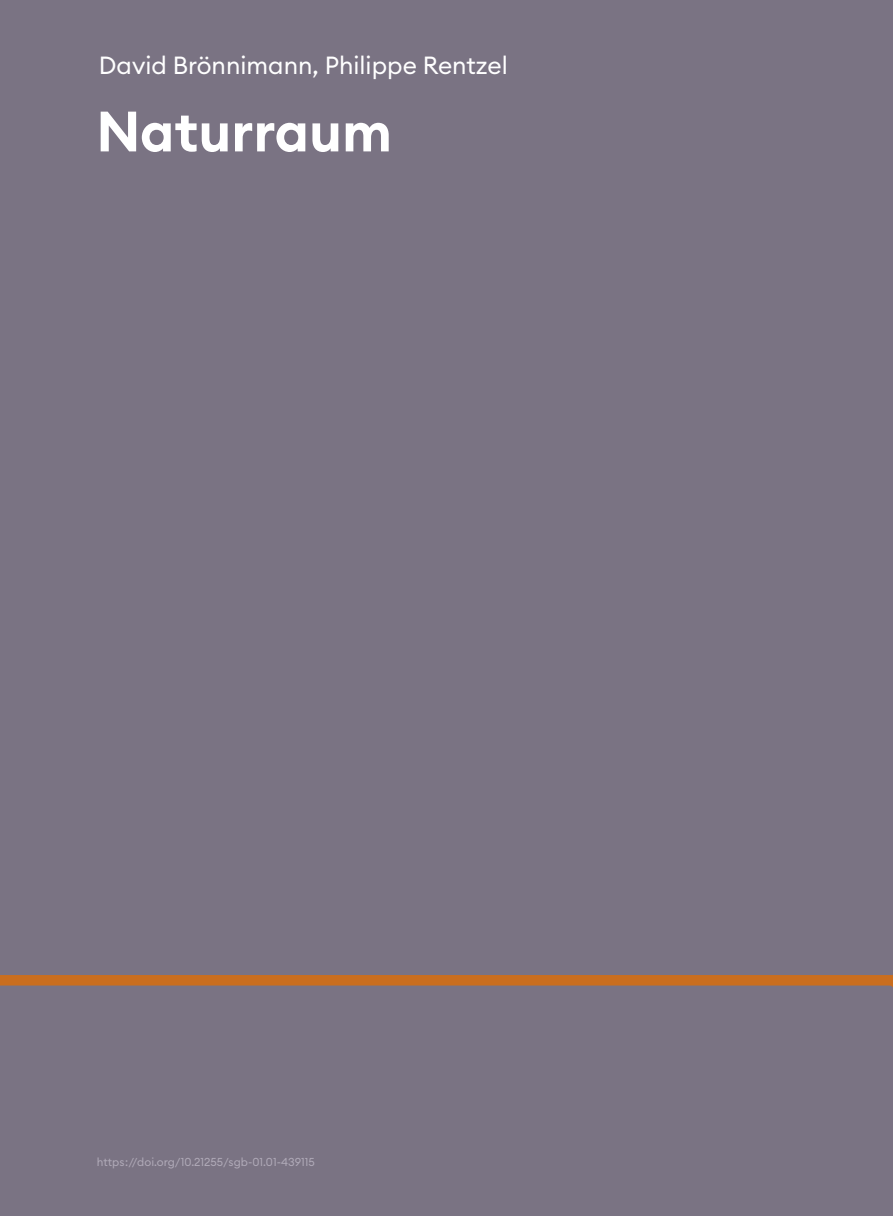
<style>
.page{position:relative;width:893px;height:1216px;background:#fff}
.page>*{position:absolute;margin:0;border:0;box-sizing:border-box;transform-origin:0 0}
.Kapitel_Titel_1{font:600 56px "Euclid Circular B";color:#fff}
.Kapitel_Autoren{font:24.5px "Euclid Circular B";color:#fff}
.DOI{font:11.38px "Euclid Circular B";color:#b0aab8}
</style>
<div class="page">
<div style="left:0;top:0;width:893px;height:1215px;background:#7a7383"></div>
<svg style="left:0;top:975px;width:893px;height:12px;background:#c06e2a"></svg>
<p class="Kapitel_Autoren" style="left:99px;top:49px;width:410px">David Brönnimann, Philippe Rentzel</p>
<h1 class="Kapitel_Titel_1" style="left:96px;top:95px;width:297px">Naturraum</h1>
<p class="DOI" style="left:97px;top:1154px;width:219px">https://doi.org/10.21255/sgb-01.01-439115</p>
</div>
